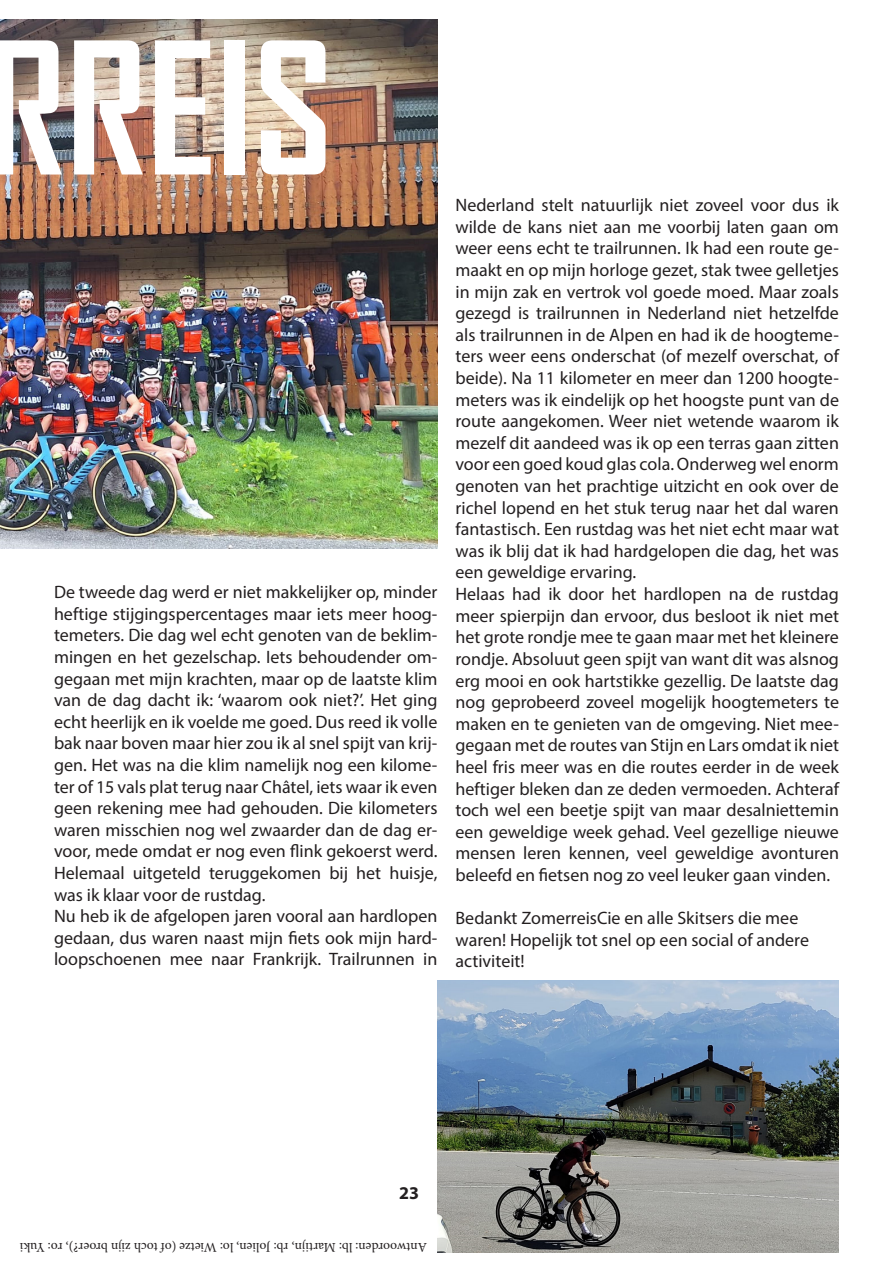
<style>
.page{position:relative;width:893px;height:1263px;background:#fff}
.page>*{position:absolute;margin:0;border:0;box-sizing:border-box;transform-origin:0 0}
.t1{font:700 175.5px "Agency FB";color:#fff}
.t2{font:18px/21.6px "Myriad Pro";color:#231f20;text-align:justify}
.t3{font:700 18px "Myriad Pro";color:#231f20}
.t4{font:13.5px "Minion Pro";color:#231f20}
</style>
<div class="page">
<img style="left:0;top:19px;width:437px;height:530px">
<img style="left:437px;top:980px;width:402px;height:272px">
<h1 class="t1" style="left:-15px;top:0;width:350px">RREIS</h1>
<p class="t2" style="left:54px;top:581px;width:385px">De tweede dag werd er niet makkelijker op, minder heftige stijgingspercentages maar iets meer hoog&shy;temeters. Die dag wel echt genoten van de beklim&shy;mingen en het gezelschap. Iets behoudender om&shy;gegaan met mijn krachten, maar op de laatste klim van de dag dacht ik: ‘waarom ook niet?’. Het ging echt heerlijk en ik voelde me goed. Dus reed ik volle bak naar boven maar hier zou ik al snel spijt van krij&shy;gen. Het was na die klim namelijk nog een kilome&shy;ter of 15 vals plat terug naar Châtel, iets waar ik even geen rekening mee had gehouden. Die kilometers waren misschien nog wel zwaarder dan de dag er&shy;voor, mede omdat er nog even flink gekoerst werd.<br>Helemaal uitgeteld teruggekomen bij het huisje, was ik klaar voor de rustdag.</p>
<p class="t2" style="left:54px;top:905px;width:385px">Nu heb ik de afgelopen jaren vooral aan hardlopen gedaan, dus waren naast mijn fiets ook mijn hard&shy;loopschoenen mee naar Frankrijk. Trailrunnen in</p>
<p class="t2" style="left:455px;top:194px;width:385px">Nederland stelt natuurlijk niet zoveel voor dus ik wilde de kans niet aan me voorbij laten gaan om weer eens echt te trailrunnen. Ik had een route ge&shy;maakt en op mijn horloge gezet, stak twee gelletjes in mijn zak en vertrok vol goede moed. Maar zoals gezegd is trailrunnen in Nederland niet hetzelfde als trailrunnen in de Alpen en had ik de hoogteme&shy;ters weer eens onderschat (of mezelf overschat, of beide). Na 11 kilometer en meer dan 1200 hoogte&shy;meters was ik eindelijk op het hoogste punt van de route aangekomen. Weer niet wetende waarom ik mezelf dit aandeed was ik op een terras gaan zitten voor een goed koud glas cola. Onderweg wel enorm genoten van het prachtige uitzicht en ook over de richel lopend en het stuk terug naar het dal waren fantastisch. Een rustdag was het niet echt maar wat was ik blij dat ik had hardgelopen die dag, het was een geweldige ervaring.</p>
<p class="t2" style="left:455px;top:583px;width:385px">Helaas had ik door het hardlopen na de rustdag meer spierpijn dan ervoor, dus besloot ik niet met het grote rondje mee te gaan maar met het kleinere rondje. Absoluut geen spijt van want dit was alsnog erg mooi en ook hartstikke gezellig. De laatste dag nog geprobeerd zoveel mogelijk hoogtemeters te maken en te genieten van de omgeving. Niet mee&shy;gegaan met de routes van Stijn en Lars omdat ik niet heel fris meer was en die routes eerder in de week heftiger bleken dan ze deden vermoeden. Achteraf toch wel een beetje spijt van maar desalniettemin een geweldige week gehad. Veel gezellige nieuwe mensen leren kennen, veel geweldige avonturen beleefd en fietsen nog zo veel leuker gaan vinden.</p>
<p class="t2" style="left:455px;top:907px;width:344px">Bedankt ZomerreisCie en alle Skitsers die mee</p>
<p class="t2" style="left:455px;top:928px;width:355px">waren! Hopelijk tot snel op een social of andere</p>
<p class="t2" style="left:455px;top:950px;width:71px">activiteit!</p>
<p class="t3" style="left:399px;top:1181px;width:21px">23</p>
<p class="t4" style="left:427px;top:1256px;width:408px;rotate:-180deg">Antwoorden: lb: Martijn, rb: Jolien, lo: Wietze (of toch zijn broer?), ro: Yuki</p>
</div>
